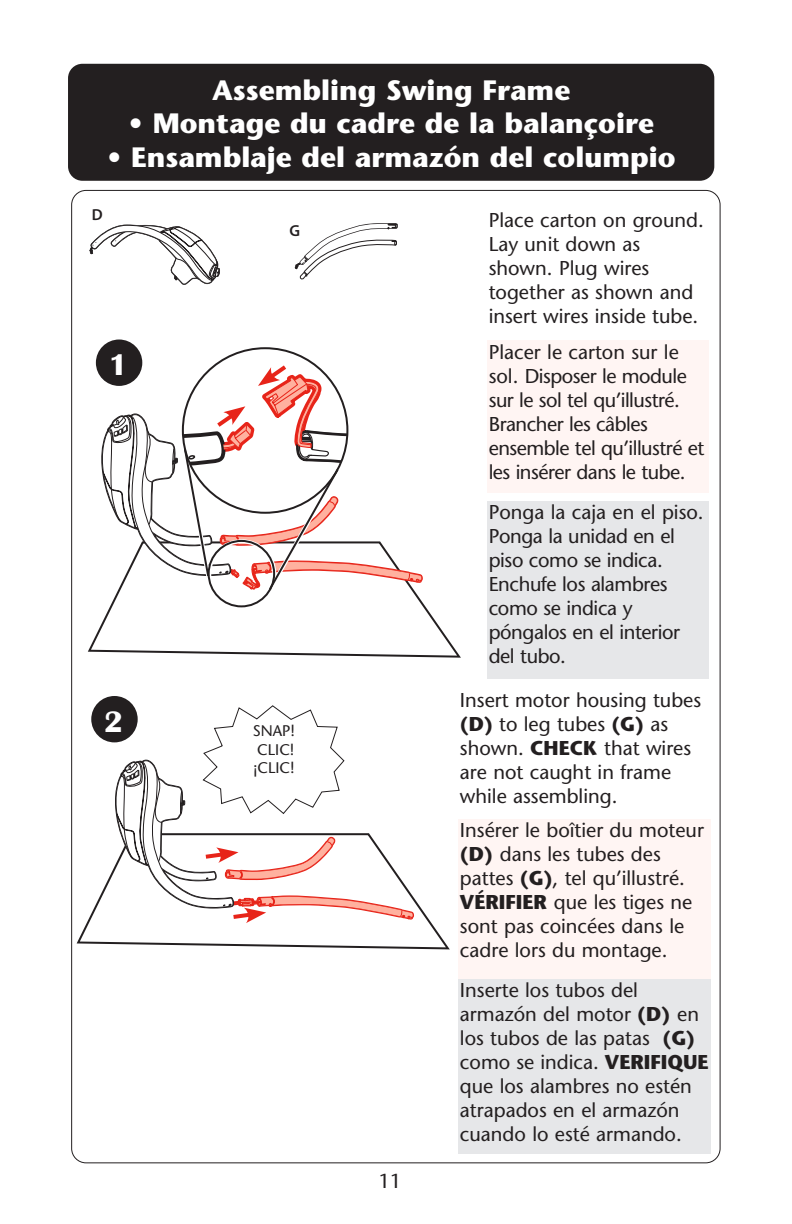
<style>
.page{position:relative;width:792px;height:1224px;background:#fff}
.page>*{position:absolute;margin:0;border:0;box-sizing:border-box;transform-origin:0 0}
.Picture_number{font:700 30.8px "Britannic";color:#fff}
.Banner{font:700 28px "Stone Sans";color:#fff}
.Page_numbers{font:20px/24px "Stone Sans";color:#231f20}
.Page_numbers-2{font:20px/24px "Stone Sans";letter-spacing:-.025em;color:#231f20}
.Page_numbers-3{font:20px/24px "Stone Sans";letter-spacing:-.02em;color:#231f20}
.Body_centered{font:600 16px "Myriad Pro";color:#231f20}
.Snap{font:15.4px/18.4px "Stone Sans";color:#231f20}
.s1{font-weight:700}
</style>
<div class="page">
<svg style="left:76px;top:867px;width:374px;height:83px"></svg>
<div style="left:91px;top:696px;width:47px;height:46px;background:#231f20;border-radius:50%"></div>
<div style="left:458px;top:965px;width:253px;height:189px;background:#e6e7e9"></div>
<div style="left:458px;top:819px;width:253px;height:160px;background:#fff5f3"></div>
<div style="left:68px;top:64px;width:646px;height:117px;background:#231f20;border-radius:14px"></div>
<svg style="left:88px;top:595px;width:373px;height:63px"></svg>
<svg style="left:89px;top:225px;width:131px;height:60px"></svg>
<div style="left:96px;top:340px;width:46px;height:46px;background:#231f20;border-radius:50%"></div>
<div style="left:487px;top:501px;width:221px;height:178px;background:#e6e7e9"></div>
<div style="left:487px;top:341px;width:221px;height:152px;background:#fff5f3"></div>
<svg style="left:294px;top:223px;width:104px;height:57px"></svg>
<svg style="left:101px;top:348px;width:322px;height:247px"></svg>
<svg style="left:114px;top:705px;width:300px;height:218px"></svg>
<div style="left:282px;top:222px;width:25px;height:17px;background:#fff"></div>
<p class="Banner" style="left:212px;top:73px;width:360px">Assembling Swing Frame</p>
<p class="Banner" style="left:128px;top:107px;width:527px">• Montage du cadre de la balançoire</p>
<p class="Banner" style="left:107px;top:141px;width:570px">• Ensamblaje del armazón del columpio</p>
<p class="Body_centered" style="left:92px;top:204px;width:12px">D</p>
<p class="Picture_number" style="left:109px;top:348px;width:20px">1</p>
<p class="Picture_number" style="left:104px;top:704px;width:20px">2</p>
<p class="Body_centered" style="left:289px;top:220px;width:12px">G</p>
<p class="Snap" style="left:253px;top:721px;width:44px">SNAP!<br>CLIC!</p>
<p class="Snap" style="left:253px;top:758px;width:43px">¡CLIC!</p>
<p class="Page_numbers" style="left:379px;top:1169px;width:24px">11</p>
<p class="Page_numbers" style="left:489px;top:208px;width:217px">Place carton on ground.<br>Lay unit down as shown. Plug wires together as shown and insert wires inside tube.</p>
<p class="Page_numbers-2" style="left:489px;top:340px;width:217px">Placer le carton sur le sol. Disposer le module sur le sol tel qu’illustré.<br>Brancher les câbles ensemble tel qu’illustré et les insérer dans le tube.</p>
<p class="Page_numbers-3" style="left:489px;top:500px;width:216px">Ponga la caja en el piso.<br>Ponga la unidad en el piso como se indica.<br>Enchufe los alambres como se indica y póngalos en el interior del tubo.</p>
<p class="Page_numbers" style="left:460px;top:688px;width:243px">Insert motor housing tubes <span class="s1">(D)</span> to leg tubes <span class="s1">(G)</span> as shown. <span class="s1">CHECK</span> that wires are not caught in frame while assembling.</p>
<p class="Page_numbers" style="left:460px;top:818px;width:246px">Insérer le boîtier du moteur <span class="s1">(D)</span> dans les tubes des pattes <span class="s1">(G)</span>, tel qu’illustré.<br><span class="s1">VÉRIFIER</span> que les tiges ne sont pas coincées dans le cadre lors du montage.</p>
<p class="Page_numbers" style="left:460px;top:978px;width:250px">Inserte los tubos del armazón del motor <span class="s1">(D)</span> en los tubos de las patas <span class="s1">(G) </span>como se indica. <span class="s1">VERIFIQUE </span>que los alambres no estén atrapados en el armazón cuando lo esté armando.</p>
</div>
